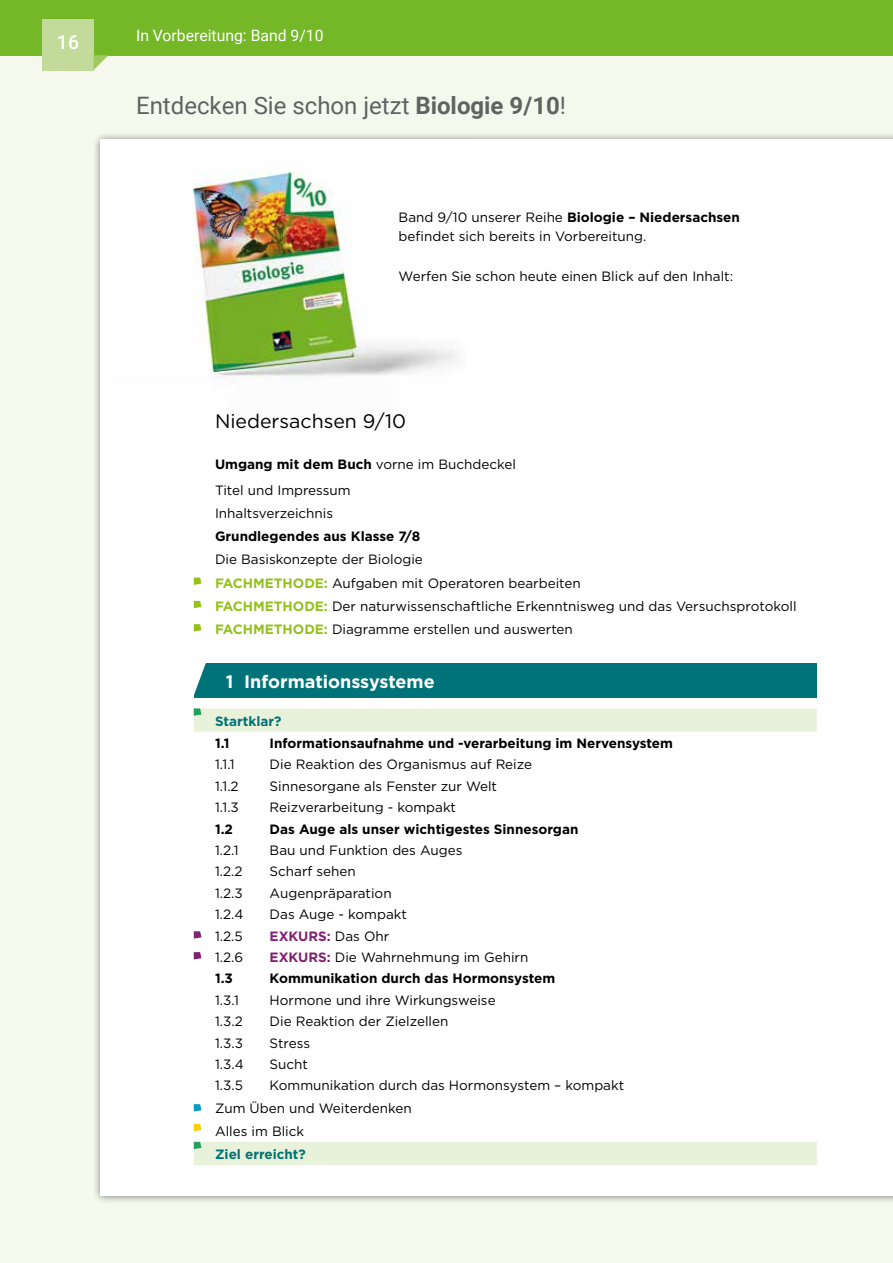
<style>
.page{position:relative;width:893px;height:1263px;background:#fff}
.page>*{position:absolute;margin:0;border:0;box-sizing:border-box;transform-origin:0 0}
.t1{font:24px "Roboto";color:#626261}
.t2{font:19.5px "Gotham HTF";color:#000}
.t3{font:500 19.5px "Roboto";color:#fff}
.t4{font:700 18px "Gotham HTF";color:#fff}
.t5{font:15.75px "Roboto";color:#fff}
.t6{font:13.5px/23.2px "Gotham HTF";color:#000}
.t7{font:700 13.5px "Gotham HTF";color:#000}
.t8{font:700 13.5px "Gotham HTF";color:#007378}
.t9{font:700 13.5px "Gotham HTF";color:#822071}
.s1{font-weight:700}
.s2{font-weight:700;color:#94c11a}
.s3{font-weight:400;color:#000}
.s4{font-weight:700;color:#822071}
</style>
<div class="page">
<div style="left:0;top:26px;width:893px;height:1237px;background:#f4f8ed"></div>
<div style="left:93px;top:132px;width:800px;height:1072px;background:#000;opacity:.5"></div>
<div style="left:101px;top:140px;width:792px;height:1056px;background:#fff"></div>
<div style="left:0;top:0;width:893px;height:55px;background:#74b727"></div>
<div style="left:43px;top:19px;width:51px;height:51px;background:#c2db9a"></div>
<svg style="left:94px;top:55px;width:14px;height:15px"></svg>
<div style="left:194px;top:663px;width:623px;height:34px;background:#007378"></div>
<svg style="left:194px;top:708px;width:623px;height:457px"></svg>
<img style="left:109px;top:138px;width:359px;height:242px">
<img style="left:194px;top:167px;width:162px;height:205px">
<svg style="left:194px;top:1104px;width:7px;height:7px"></svg>
<svg style="left:194px;top:931px;width:7px;height:7px"></svg>
<svg style="left:194px;top:952px;width:7px;height:7px"></svg>
<svg style="left:194px;top:1124px;width:7px;height:7px"></svg>
<svg style="left:194px;top:1142px;width:7px;height:7px"></svg>
<svg style="left:194px;top:708px;width:7px;height:8px"></svg>
<svg style="left:194px;top:624px;width:7px;height:7px"></svg>
<svg style="left:194px;top:601px;width:7px;height:7px"></svg>
<svg style="left:194px;top:577px;width:7px;height:8px"></svg>
<svg style="left:194px;top:663px;width:13px;height:35px"></svg>
<h2 class="t3" style="left:57px;top:29px;width:24px">16</h2>
<p class="t5" style="left:136px;top:24px;width:189px">In Vorbereitung: Band 9/10</p>
<h1 class="t1" style="left:136px;top:88px;width:431px">Entdecken Sie schon jetzt <span class="s1">Biologie 9/10</span>!</h1>
<p class="t6" style="left:399px;top:207px;width:343px;line-height:19.5px">Band 9/10 unserer Reihe <span class="s1">Biologie – Niedersachsen </span>befindet sich bereits in Vorbereitung.</p>
<p class="t6" style="left:399px;top:264px;width:336px">Werfen Sie schon heute einen Blick auf den Inhalt:</p>
<h2 class="t2" style="left:215px;top:411px;width:192px">Niedersachsen 9/10</h2>
<p class="t6" style="left:215px;top:450px;width:302px;line-height:26.4px"><span class="s1">Umgang mit dem Buch</span> vorne im Buchdeckel<br>Titel und Impressum</p>
<p class="t6" style="left:215px;top:501px;width:120px">Inhaltsverzeichnis</p>
<p class="t7" style="left:215px;top:529px;width:207px">Grundlegendes aus Klasse 7/8</p>
<p class="t6" style="left:215px;top:548px;width:583px">Die Basiskonzepte der Biologie<br><span class="s2">FACHMETHODE:</span> Aufgaben mit Operatoren bearbeiten<br><span class="s2">FACHMETHODE:</span> Der naturwissenschaftliche Erkenntnisweg und das Versuchsprotokoll <span class="s2">FACHMETHODE:</span> Diagramme erstellen und auswerten</p>
<h3 class="t4" style="left:226px;top:671px;width:210px">1 Informationssysteme</h3>
<p class="t8" style="left:215px;top:713px;width:68px">Startklar?</p>
<p class="t7" style="left:215px;top:735px;width:16px">1.1</p>
<p class="t7" style="left:270px;top:735px;width:405px">Informationsaufnahme und -verarbeitung im Nervensystem</p>
<p class="t6" style="left:215px;top:753px;width:21px">1.1.1</p>
<p class="t6" style="left:270px;top:753px;width:264px">Die Reaktion des Organismus auf Reize</p>
<p class="t6" style="left:215px;top:774px;width:25px">1.1.2</p>
<p class="t6" style="left:270px;top:774px;width:229px">Sinnesorgane als Fenster zur Welt</p>
<p class="t6" style="left:215px;top:795px;width:25px">1.1.3</p>
<p class="t6" style="left:270px;top:795px;width:188px">Reizverarbeitung - kompakt</p>
<p class="t7" style="left:215px;top:821px;width:19px">1.2</p>
<p class="t7" style="left:270px;top:821px;width:310px">Das Auge als unser wichtigestes Sinnesorgan</p>
<p class="t6" style="left:215px;top:838px;width:25px">1.2.1</p>
<p class="t6" style="left:270px;top:838px;width:194px">Bau und Funktion des Auges</p>
<p class="t6" style="left:215px;top:860px;width:29px">1.2.2</p>
<p class="t6" style="left:270px;top:860px;width:88px">Scharf sehen</p>
<p class="t6" style="left:215px;top:881px;width:29px">1.2.3</p>
<p class="t6" style="left:270px;top:881px;width:124px">Augenpräparation</p>
<p class="t6" style="left:215px;top:902px;width:30px">1.2.4</p>
<p class="t6" style="left:270px;top:902px;width:139px">Das Auge - kompakt</p>
<p class="t6" style="left:215px;top:924px;width:29px">1.2.5</p>
<p class="t9" style="left:270px;top:928px;width:121px">EXKURS: <span class="s3">Das Ohr</span></p>
<p class="t6" style="left:215px;top:945px;width:30px">1.2.6</p>
<p class="t6" style="left:270px;top:945px;width:260px"><span class="s4">EXKURS:</span> Die Wahrnehmung im Gehirn</p>
<p class="t7" style="left:215px;top:971px;width:19px">1.3</p>
<p class="t7" style="left:270px;top:971px;width:287px">Kommunikation durch das Hormonsystem</p>
<p class="t6" style="left:215px;top:988px;width:25px">1.3.1</p>
<p class="t6" style="left:270px;top:988px;width:228px">Hormone und ihre Wirkungsweise</p>
<p class="t6" style="left:215px;top:1009px;width:29px">1.3.2</p>
<p class="t6" style="left:270px;top:1009px;width:180px">Die Reaktion der Zielzellen</p>
<p class="t6" style="left:215px;top:1031px;width:29px">1.3.3</p>
<p class="t6" style="left:270px;top:1031px;width:42px">Stress</p>
<p class="t6" style="left:215px;top:1052px;width:30px">1.3.4</p>
<p class="t6" style="left:270px;top:1052px;width:40px">Sucht</p>
<p class="t6" style="left:215px;top:1074px;width:29px">1.3.5</p>
<p class="t6" style="left:215px;top:1074px;width:411px;line-height:22.8px;text-indent:55px">Kommunikation durch das Hormonsystem – kompakt<br>Zum Üben und Weiterdenken<br>Alles im Blick</p>
<p class="t8" style="left:215px;top:1146px;width:92px">Ziel erreicht?</p>
</div>
